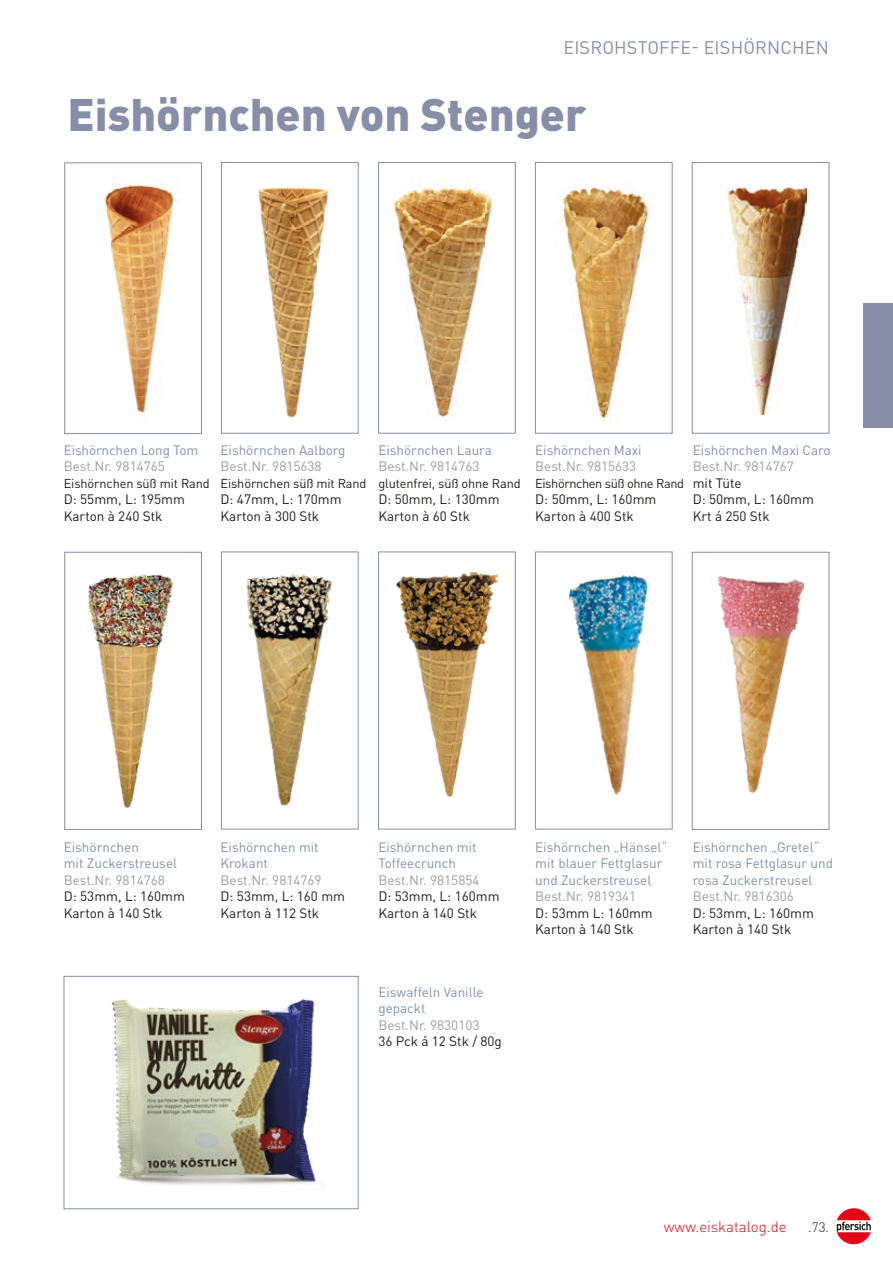
<style>
.page{position:relative;width:893px;height:1263px;background:#fff}
.page>*{position:absolute;margin:0;border:0;box-sizing:border-box;transform-origin:0 0}
.t1{font:900 45px "DIN Pro";color:#878fa8}
.t2{font:18px "DIN Pro";letter-spacing:.01em;color:#878fa8}
.t3{font:300 15px "DIN Pro";color:#e30614}
.t4{font:13.5px/16.5px "DIN Pro";color:#878fa8}
.t5{font:13.5px/16.5px "DIN Pro";color:#1d1d1b}
.t6{font:13.5px "DIN Pro";color:#9d9d9d}
.t7{font:300 13.5px "DIN Pro";color:#1d1d1b}
.t8{font:12.75px "DIN Pro";letter-spacing:-.01em;color:#1d1d1b}
.t9{font:12.75px "DIN Pro";letter-spacing:-.03em;color:#1d1d1b}
</style>
<div class="page">
<img style="left:393px;top:183px;width:92px;height:236px">
<img style="left:485px;top:193px;width:7px;height:44px">
<div style="left:65px;top:163px;width:137px;height:271px;border:1px solid #878fa8"></div>
<img style="left:88px;top:574px;width:85px;height:234px">
<div style="left:65px;top:552px;width:137px;height:278px;border:1px solid #878fa8"></div>
<img style="left:111px;top:999px;width:210px;height:186px">
<div style="left:64px;top:976px;width:294px;height:233px;border:1px solid #878fa8"></div>
<img style="left:247px;top:574px;width:85px;height:232px">
<div style="left:221px;top:552px;width:137px;height:277px;border:1px solid #878fa8"></div>
<div style="left:378px;top:162px;width:137px;height:271px;border:1px solid #878fa8"></div>
<img style="left:396px;top:572px;width:102px;height:224px">
<div style="left:378px;top:552px;width:137px;height:277px;border:1px solid #878fa8"></div>
<div style="left:535px;top:162px;width:137px;height:271px;border:1px solid #878fa8"></div>
<div style="left:692px;top:162px;width:137px;height:271px;border:1px solid #878fa8"></div>
<div style="left:692px;top:552px;width:137px;height:278px;border:1px solid #878fa8"></div>
<div style="left:535px;top:552px;width:137px;height:277px;border:1px solid #878fa8"></div>
<img style="left:569px;top:575px;width:79px;height:221px">
<img style="left:718px;top:576px;width:85px;height:216px">
<img style="left:221px;top:178px;width:138px;height:243px">
<img style="left:104px;top:184px;width:74px;height:230px">
<img style="left:727px;top:188px;width:79px;height:227px">
<img style="left:560px;top:187px;width:89px;height:233px">
<svg style="left:837px;top:1208px;width:34px;height:36px"></svg>
<div style="left:863px;top:303px;width:30px;height:125px;background:#878fa8"></div>
<h2 class="t2" style="left:563px;top:35px;width:267px">EISROHSTOFFE- EISHÖRNCHEN</h2>
<h1 class="t1" style="left:67px;top:84px;width:520px">Eishörnchen von Stenger</h1>
<p class="t4" style="left:64px;top:441px;width:136px">Eishörnchen Long Tom</p>
<p class="t6" style="left:64px;top:457px;width:103px">Best.Nr. 9814765</p>
<p class="t8" style="left:64px;top:475px;width:148px">Eishörnchen süß mit Rand</p>
<p class="t5" style="left:64px;top:491px;width:123px">D: 55mm, L: 195mm<br>Karton à 240 Stk</p>
<p class="t4" style="left:220px;top:441px;width:126px">Eishörnchen Aalborg</p>
<p class="t6" style="left:220px;top:457px;width:103px">Best.Nr. 9815638</p>
<p class="t8" style="left:220px;top:475px;width:148px">Eishörnchen süß mit Rand</p>
<p class="t5" style="left:220px;top:491px;width:123px">D: 47mm, L: 170mm<br>Karton à 300 Stk</p>
<p class="t4" style="left:378px;top:441px;width:115px">Eishörnchen Laura</p>
<p class="t6" style="left:378px;top:457px;width:103px">Best.Nr. 9814763</p>
<p class="t8" style="left:378px;top:475px;width:144px">glutenfrei, süß ohne Rand</p>
<p class="t5" style="left:378px;top:491px;width:123px">D: 50mm, L: 130mm<br>Karton à 60 Stk</p>
<p class="t4" style="left:535px;top:441px;width:108px">Eishörnchen Maxi</p>
<p class="t6" style="left:535px;top:457px;width:103px">Best.Nr. 9815633</p>
<p class="t9" style="left:535px;top:475px;width:150px">Eishörnchen süß ohne Rand</p>
<p class="t5" style="left:535px;top:491px;width:123px">D: 50mm, L: 160mm<br>Karton à 400 Stk</p>
<p class="t4" style="left:693px;top:441px;width:139px">Eishörnchen Maxi Caro</p>
<p class="t6" style="left:693px;top:457px;width:103px">Best.Nr. 9814767</p>
<p class="t5" style="left:693px;top:474px;width:123px">mit Tüte<br>D: 50mm, L: 160mm<br>Krt á 250 Stk</p>
<p class="t4" style="left:64px;top:838px;width:115px">Eishörnchen<br>mit Zuckerstreusel</p>
<p class="t6" style="left:64px;top:871px;width:103px">Best.Nr. 9814768</p>
<p class="t5" style="left:64px;top:888px;width:123px">D: 53mm, L: 160mm<br>Karton à 140 Stk</p>
<p class="t4" style="left:220px;top:838px;width:100px">Eishörnchen mit<br>Krokant</p>
<p class="t6" style="left:220px;top:871px;width:103px">Best.Nr. 9814769</p>
<p class="t5" style="left:220px;top:888px;width:126px">D: 53mm, L: 160 mm<br>Karton à 112 Stk</p>
<p class="t4" style="left:378px;top:838px;width:100px">Eishörnchen mit<br>Toffeecrunch</p>
<p class="t6" style="left:378px;top:871px;width:103px">Best.Nr. 9815854</p>
<p class="t5" style="left:378px;top:888px;width:123px">D: 53mm, L: 160mm<br>Karton à 140 Stk</p>
<p class="t4" style="left:378px;top:983px;width:107px">Eiswaffeln Vanille gepackt</p>
<p class="t6" style="left:378px;top:1016px;width:103px">Best.Nr. 9830103</p>
<p class="t5" style="left:378px;top:1033px;width:125px">36 Pck á 12 Stk / 80g</p>
<p class="t4" style="left:535px;top:838px;width:134px">Eishörnchen „Hänsel“ mit blauer Fettglasur und Zuckerstreusel</p>
<p class="t6" style="left:535px;top:887px;width:103px">Best.Nr. 9819341</p>
<p class="t5" style="left:535px;top:904px;width:119px">D: 53mm L: 160mm<br>Karton à 140 Stk</p>
<p class="t4" style="left:693px;top:838px;width:142px">Eishörnchen „Gretel“ mit rosa Fettglasur und rosa Zuckerstreusel</p>
<p class="t6" style="left:693px;top:887px;width:103px">Best.Nr. 9816306</p>
<p class="t5" style="left:693px;top:904px;width:123px">D: 53mm, L: 160mm<br>Karton à 140 Stk</p>
<p class="t3" style="left:664px;top:1216px;width:124px">www.eiskatalog.de</p>
<p class="t7" style="left:808px;top:1218px;width:23px">.73.</p>
</div>
